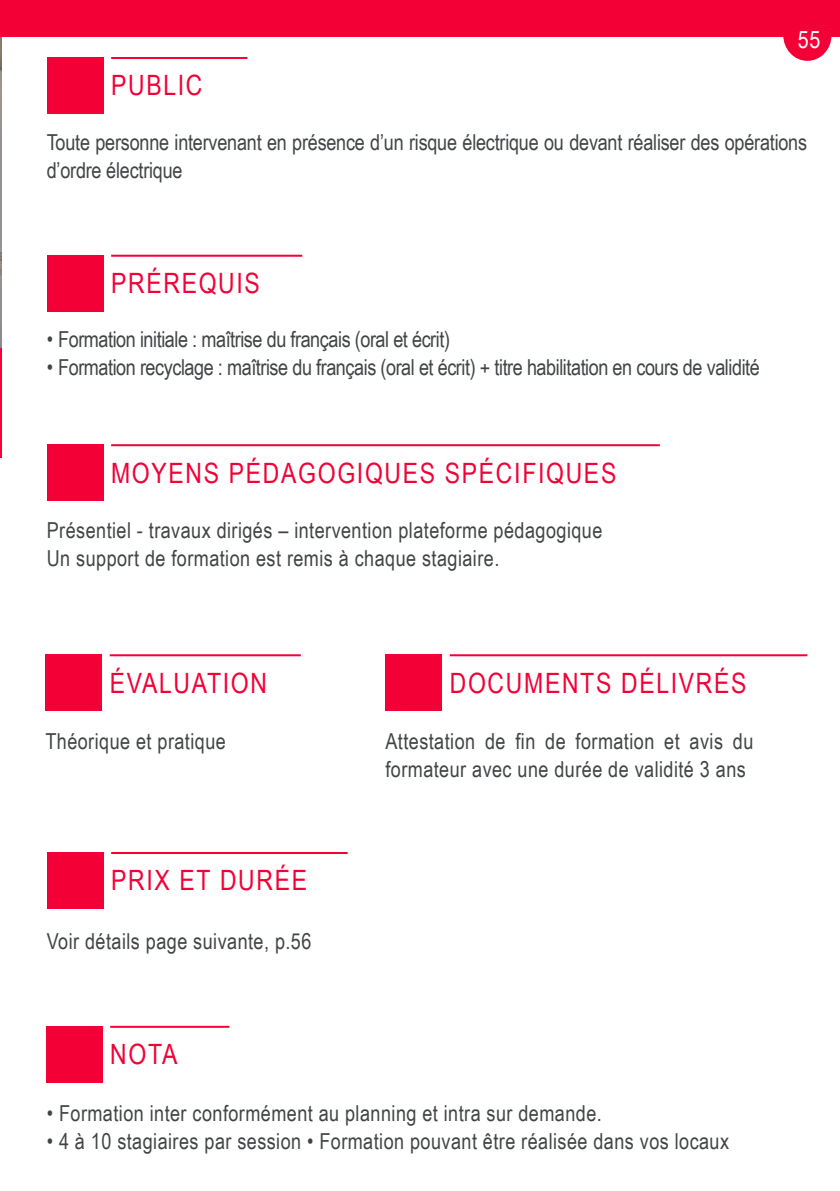
<style>
.page{position:relative;width:840px;height:1191px;background:#fff}
.page>*{position:absolute;margin:0;border:0;box-sizing:border-box;transform-origin:0 0}
.t1{font:28px "Arial Narrow";letter-spacing:.06em;color:#f20036}
.t2{font:24px "Arial Narrow";color:#fff}
.t3{font:22px/28px "Arial Narrow";letter-spacing:.02em;color:#414445}
.t4{font:22px "Arial Narrow";letter-spacing:-.02em;color:#414445}
.t5{font:22px/28px "Arial Narrow";letter-spacing:-.01em;color:#414445}
</style>
<div class="page">
<img style="left:0;top:37px;width:1px;height:311px">
<hr style="left:0;top:348px;width:1px;height:110px;background:#f20036">
<div style="left:0;top:0;width:839px;height:37px;background:#f20036"></div>
<div style="left:782px;top:10px;width:49px;height:51px;background:#f20036;border-radius:50%"></div>
<div style="left:47px;top:57px;width:56px;height:57px;background:#f20036"></div>
<hr style="left:111px;top:57px;width:136px;height:2px;background:#f20036">
<div style="left:47px;top:255px;width:56px;height:56px;background:#f20036"></div>
<hr style="left:111px;top:255px;width:191px;height:2px;background:#f20036">
<div style="left:47px;top:444px;width:56px;height:57px;background:#f20036"></div>
<hr style="left:111px;top:444px;width:548px;height:2px;background:#f20036">
<div style="left:45px;top:654px;width:57px;height:57px;background:#f20036"></div>
<hr style="left:110px;top:654px;width:190px;height:2px;background:#f20036">
<div style="left:385px;top:654px;width:57px;height:57px;background:#f20036"></div>
<hr style="left:449px;top:654px;width:357px;height:2px;background:#f20036">
<div style="left:47px;top:852px;width:56px;height:56px;background:#f20036"></div>
<hr style="left:111px;top:852px;width:236px;height:2px;background:#f20036">
<div style="left:46px;top:1025px;width:57px;height:57px;background:#f20036"></div>
<hr style="left:110px;top:1025px;width:119px;height:2px;background:#f20036">
<p class="t1" style="left:111px;top:65px;width:93px">PUBLIC</p>
<p class="t2" style="left:797px;top:21px;width:24px">55</p>
<p class="t5" style="left:47px;top:127px;width:761px">Toute personne intervenant en présence d’un risque électrique ou devant réaliser des opérations d’ordre électrique</p>
<p class="t1" style="left:111px;top:262px;width:150px">PRÉREQUIS</p>
<p class="t4" style="left:47px;top:323px;width:404px">• Formation initiale : maîtrise du français (oral et écrit)</p>
<p class="t4" style="left:47px;top:351px;width:714px">• Formation recyclage : maîtrise du français (oral et écrit) + titre habilitation en cours de validité</p>
<p class="t1" style="left:111px;top:452px;width:506px">MOYENS PÉDAGOGIQUES SPÉCIFIQUES</p>
<p class="t3" style="left:47px;top:515px;width:557px">Présentiel - travaux dirigés – intervention plateforme pédagogique</p>
<p class="t3" style="left:47px;top:543px;width:454px">Un support de formation est remis à chaque stagiaire.</p>
<p class="t1" style="left:110px;top:662px;width:159px">ÉVALUATION</p>
<p class="t1" style="left:449px;top:662px;width:298px">DOCUMENTS DÉLIVRÉS</p>
<p class="t3" style="left:45px;top:727px;width:182px">Théorique et pratique</p>
<p class="t1" style="left:111px;top:860px;width:197px">PRIX ET DURÉE</p>
<p class="t3" style="left:47px;top:926px;width:266px">Voir détails page suivante, p.56</p>
<p class="t1" style="left:110px;top:1033px;width:69px">NOTA</p>
<p class="t3" style="left:385px;top:727px;width:369px">Attestation de fin de formation et avis du formateur avec une durée de validité 3 ans</p>
<p class="t3" style="left:47px;top:1098px;width:556px">• Formation inter conformément au planning et intra sur demande.</p>
<p class="t3" style="left:47px;top:1126px;width:683px">• 4 à 10 stagiaires par session • Formation pouvant être réalisée dans vos locaux</p>
</div>
